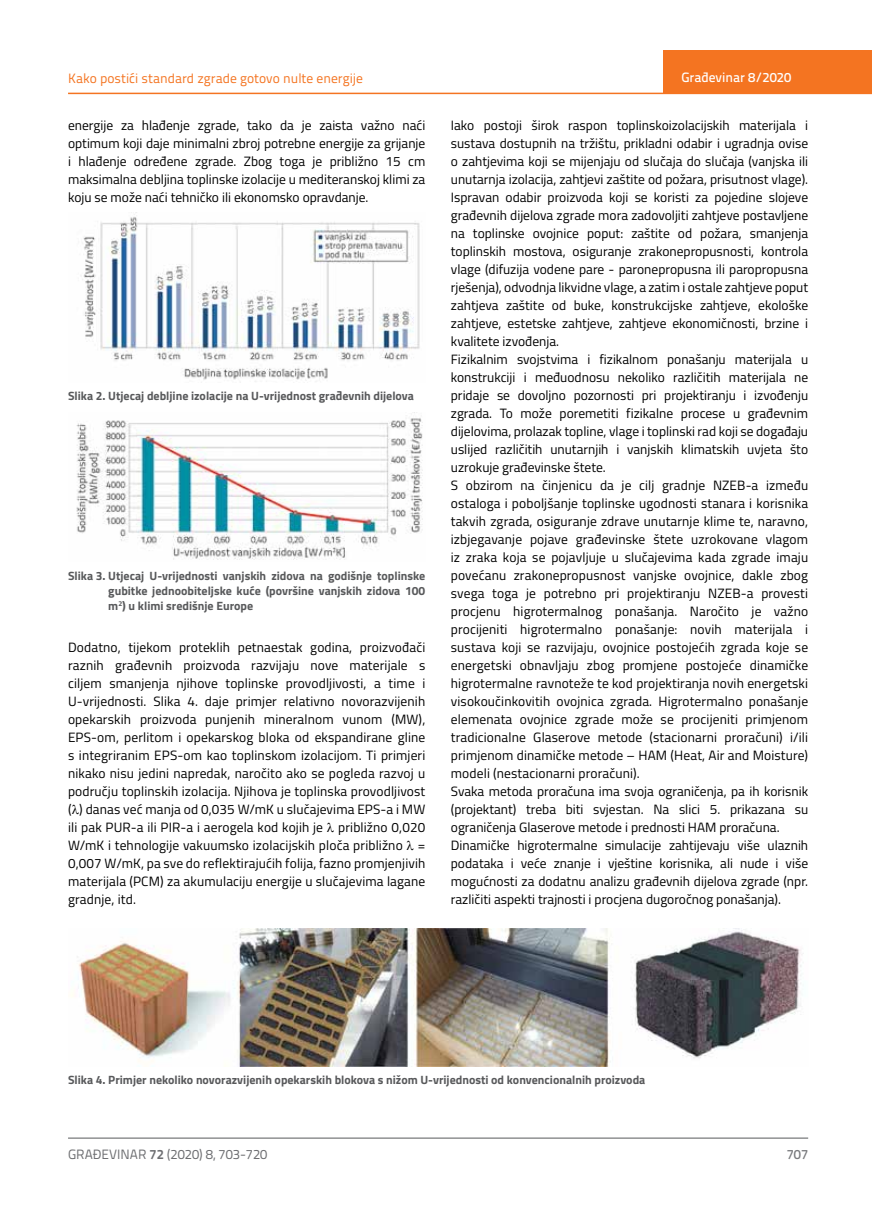
<style>
.page{position:relative;width:872px;height:1212px;background:#fff}
.page>*{position:absolute;margin:0;border:0;box-sizing:border-box;transform-origin:0 0}
.t1{font:13.5px/18px "Titillium";color:#000;text-align:justify}
.t2{font:13.5px "Titillium Text 22 L";color:#f47421}
.t3{font:13.5px "Titillium Text 22 L";color:#6d6e71}
.t4{font:500 13.5px "Titillium Text 22 L";color:#fff}
.t5{font:500 13.5px "Titillium Text 22 L";color:#797a7d}
.t6{font:700 12px/15px "Titillium";color:#58595b;text-align:justify}
.s1{font-weight:700}
</style>
<div class="page">
<hr style="left:68px;top:93px;width:804px;height:1px;background:#f47421">
<div style="left:663px;top:50px;width:209px;height:44px;background:#f47421"></div>
<hr style="left:68px;top:1138px;width:740px;height:1px;background:#58595b">
<img style="left:82px;top:212px;width:338px;height:170px">
<img style="left:76px;top:418px;width:347px;height:142px">
<img style="left:71px;top:929px;width:733px;height:137px">
<p class="t2" style="left:68px;top:68px;width:296px">Kako postići standard zgrade gotovo nulte energije</p>
<p class="t1" style="left:68px;top:115px;width:359px">energije za hlađenje zgrade, tako da je zaista važno naći optimum koji daje minimalni zbroj potrebne energije za grijanje i hlađenje određene zgrade. Zbog toga je približno 15 cm maksimalna debljina toplinske izolacije u mediteranskoj klimi za koju se može naći tehničko ili ekonomsko opravdanje.</p>
<p class="t6" style="left:68px;top:387px;width:347px">Slika 2. Utjecaj debljine izolacije na U-vrijednost građevnih dijelova</p>
<p class="t6" style="left:108px;top:568px;width:318px;text-indent:-40px">Slika 3. Utjecaj U-vrijednosti vanjskih zidova na godišnje toplinske gubitke jednoobiteljske kuće (površine vanjskih zidova 100 m<sup>2</sup>) u klimi središnje Europe</p>
<p class="t1" style="left:68px;top:638px;width:359px">Dodatno, tijekom proteklih petnaestak godina, proizvođači raznih građevnih proizvoda razvijaju nove materijale s ciljem smanjenja njihove toplinske provodljivosti, a time i U-vrijednosti. Slika 4. daje primjer relativno novorazvijenih opekarskih proizvoda punjenih mineralnom vunom (MW), EPS-om, perlitom i opekarskog bloka od ekspandirane gline s integriranim EPS-om kao toplinskom izolacijom. Ti primjeri nikako nisu jedini napredak, naročito ako se pogleda razvoj u području toplinskih izolacija. Njihova je toplinska provodljivost ( ) danas već manja od 0,035 W/mK u slučajevima EPS-a i MW ili pak PUR-a ili PIR-a i aerogela kod kojih je približno 0,020<br>W/mK i tehnologije vakuumsko izolacijskih ploča približno = 0,007 W/mK, pa sve do reflektirajućih folija, fazno promjenjivih materijala (PCM) za akumulaciju energije u slučajevima lagane gradnje, itd.</p>
<p class="t4" style="left:681px;top:67px;width:111px">Građevinar 8/2020</p>
<p class="t1" style="left:451px;top:115px;width:359px;text-align:left">Iako postoji širok raspon toplinskoizolacijskih materijala i sustava dostupnih na tržištu, prikladni odabir i ugradnja ovise o zahtjevima koji se mijenjaju od slučaja do slučaja (vanjska ili unutarnja izolacija, zahtjevi zaštite od požara, prisutnost vlage).<br>Ispravan odabir proizvoda koji se koristi za pojedine slojeve građevnih dijelova zgrade mora zadovoljiti zahtjeve postavljene na toplinske ovojnice poput: zaštite od požara, smanjenja toplinskih mostova, osiguranje zrakonepropusnosti, kontrola vlage (difuzija vodene pare - paronepropusna ili paropropusna rješenja), odvodnja likvidne vlage, a zatim i ostale zahtjeve poput zahtjeva zaštite od buke, konstrukcijske zahtjeve, ekološke zahtjeve, estetske zahtjeve, zahtjeve ekonomičnosti, brzine i kvalitete izvođenja.<br>Fizikalnim svojstvima i fizikalnom ponašanju materijala u konstrukciji i međuodnosu nekoliko različitih materijala ne pridaje se dovoljno pozornosti pri projektiranju i izvođenju zgrada. To može poremetiti fizikalne procese u građevnim dijelovima, prolazak topline, vlage i toplinski rad koji se događaju uslijed različitih unutarnjih i vanjskih klimatskih uvjeta što uzrokuje građevinske štete.<br>S obzirom na činjenicu da je cilj gradnje NZEB-a između ostaloga i poboljšanje toplinske ugodnosti stanara i korisnika takvih zgrada, osiguranje zdrave unutarnje klime te, naravno, izbjegavanje pojave građevinske štete uzrokovane vlagom iz zraka koja se pojavljuje u slučajevima kada zgrade imaju povećanu zrakonepropusnost vanjske ovojnice, dakle zbog svega toga je potrebno pri projektiranju NZEB-a provesti procjenu higrotermalnog ponašanja. Naročito je važno procijeniti higrotermalno ponašanje: novih materijala i sustava koji se razvijaju, ovojnice postojećih zgrada koje se energetski obnavljaju zbog promjene postojeće dinamičke higrotermalne ravnoteže te kod projektiranja novih energetski visokoučinkovitih ovojnica zgrada. Higrotermalno ponašanje elemenata ovojnice zgrade može se procijeniti primjenom tradicionalne Glaserove metode (stacionarni proračuni) i/ili primjenom dinamičke metode – HAM (Heat, Air and Moisture) modeli (nestacionarni proračuni).<br>Svaka metoda proračuna ima svoja ograničenja, pa ih korisnik (projektant) treba biti svjestan. Na slici 5. prikazana su ograničenja Glaserove metode i prednosti HAM proračuna.<br>Dinamičke higrotermalne simulacije zahtijevaju više ulaznih podataka i veće znanje i vještine korisnika, ali nude i više mogućnosti za dodatnu analizu građevnih dijelova zgrade (npr. različiti aspekti trajnosti i procjena dugoročnog ponašanja).</p>
<p class="t6" style="left:68px;top:1072px;width:579px">Slika 4. Primjer nekoliko novorazvijenih opekarskih blokova s nižom U-vrijednosti od konvencionalnih proizvoda</p>
<p class="t3" style="left:68px;top:1144px;width:201px">GRAĐEVINAR <span class="s1">72</span> (2020) 8, 703-720</p>
<p class="t5" style="left:786px;top:1144px;width:23px">707</p>
</div>
